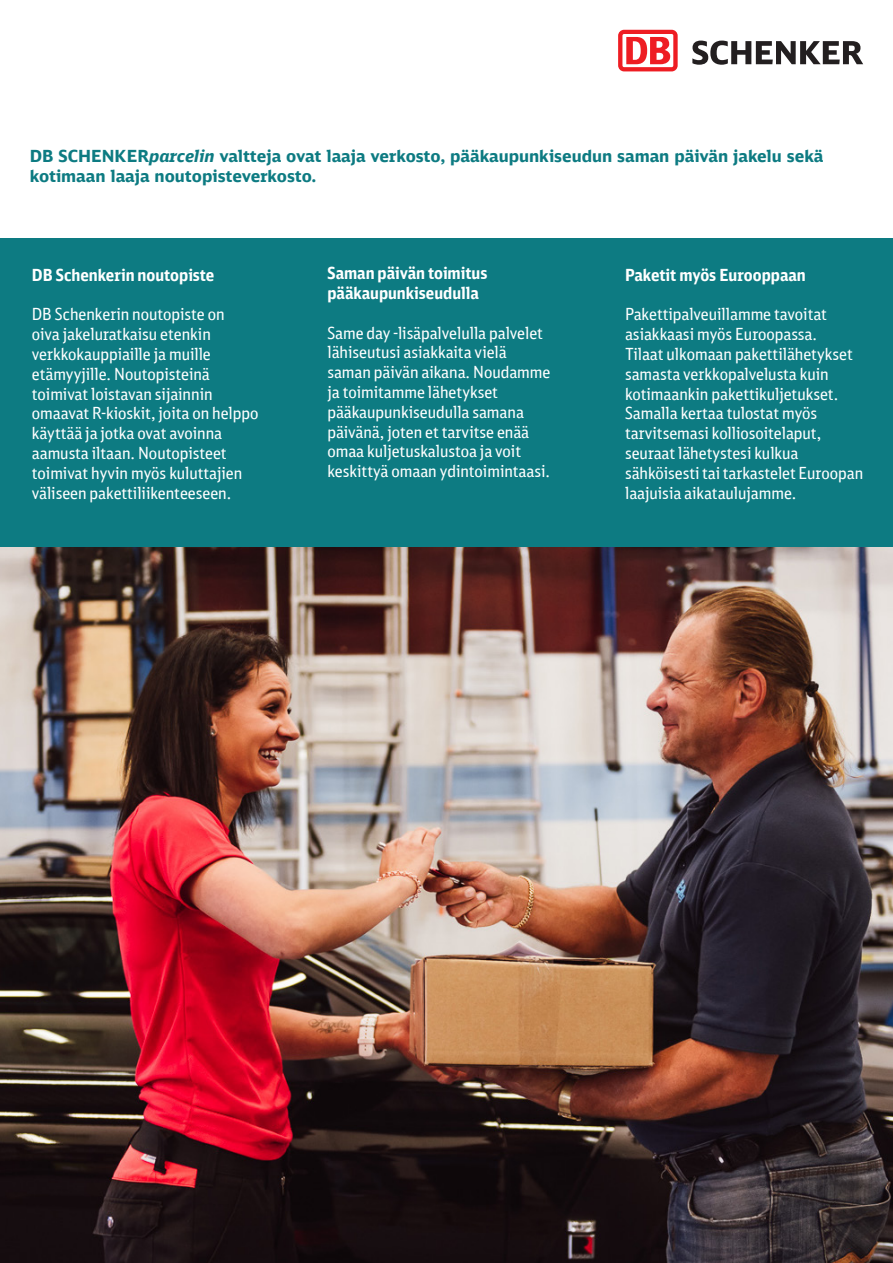
<style>
.page{position:relative;width:893px;height:1263px;background:#fff}
.page>*{position:absolute;margin:0;border:0;box-sizing:border-box;transform-origin:0 0}
.Faktalaatikko{font:16.5px/19.8px "DB Sans Cond";color:#fff}
.Faktalaatikko-2{font:700 16.5px/19.8px "DB Sans";color:#0d7b82}
.Faktalaatikko-3{font:700 16.5px/19.8px "DB Sans Cond";color:#fff}
.s1{font-style:italic}
</style>
<div class="page">
<img style="left:0;top:546px;width:893px;height:717px">
<div style="left:0;top:238px;width:893px;height:308px;background:#0d7b82"></div>
<div style="left:618px;top:30px;width:60px;height:41px;background:#ee1d23;border-radius:6px"></div>
<div style="left:622px;top:34px;width:51px;height:33px;background:#fff;border-radius:2px"></div>
<svg style="left:626px;top:37px;width:44px;height:27px"></svg>
<svg style="left:692px;top:41px;width:171px;height:24px"></svg>
<p class="Faktalaatikko-2" style="left:30px;top:145px;width:795px">DB SCHENKER<span class="s1">parcelin</span> valtteja ovat laaja verkosto, pääkaupunkiseudun saman päivän jakelu sekä kotimaan laaja noutopisteverkosto.</p>
<p class="Faktalaatikko-3" style="left:32px;top:265px;width:184px">DB Schenkerin noutopiste</p>
<p class="Faktalaatikko" style="left:32px;top:304px;width:228px">DB Schenkerin noutopiste on<br>oiva jakeluratkaisu etenkin verkkokauppiaille ja muille etämyyjille. Noutopisteinä toimivat loistavan sijainnin omaavat R-kioskit, joita on helppo käyttää ja jotka ovat avoinna aamusta iltaan. Noutopisteet toimivat hyvin myös kuluttajien väliseen pakettiliikenteeseen.</p>
<p class="Faktalaatikko-3" style="left:327px;top:263px;width:162px">Saman päivän toimitus pääkaupunkiseudulla</p>
<p class="Faktalaatikko" style="left:327px;top:322px;width:224px">Same day -lisäpalvelulla palvelet lähiseutusi asiakkaita vielä saman päivän aikana. Noudamme ja toimitamme lähetykset pääkaupunkiseudulla samana päivänä, joten et tarvitse enää omaa kuljetuskalustoa ja voit keskittyä omaan ydintoimintaasi.</p>
<p class="Faktalaatikko-3" style="left:625px;top:265px;width:182px">Paketit myös Eurooppaan</p>
<p class="Faktalaatikko" style="left:625px;top:304px;width:240px">Pakettipalveuillamme tavoitat asiakkaasi myös Euroopassa.<br>Tilaat ulkomaan pakettilähetykset samasta verkkopalvelusta kuin kotimaankin pakettikuljetukset.<br>Samalla kertaa tulostat myös tarvitsemasi kolliosoitelaput, seuraat lähetystesi kulkua sähköisesti tai tarkastelet Euroopan laajuisia aikataulujamme.</p>
</div>
